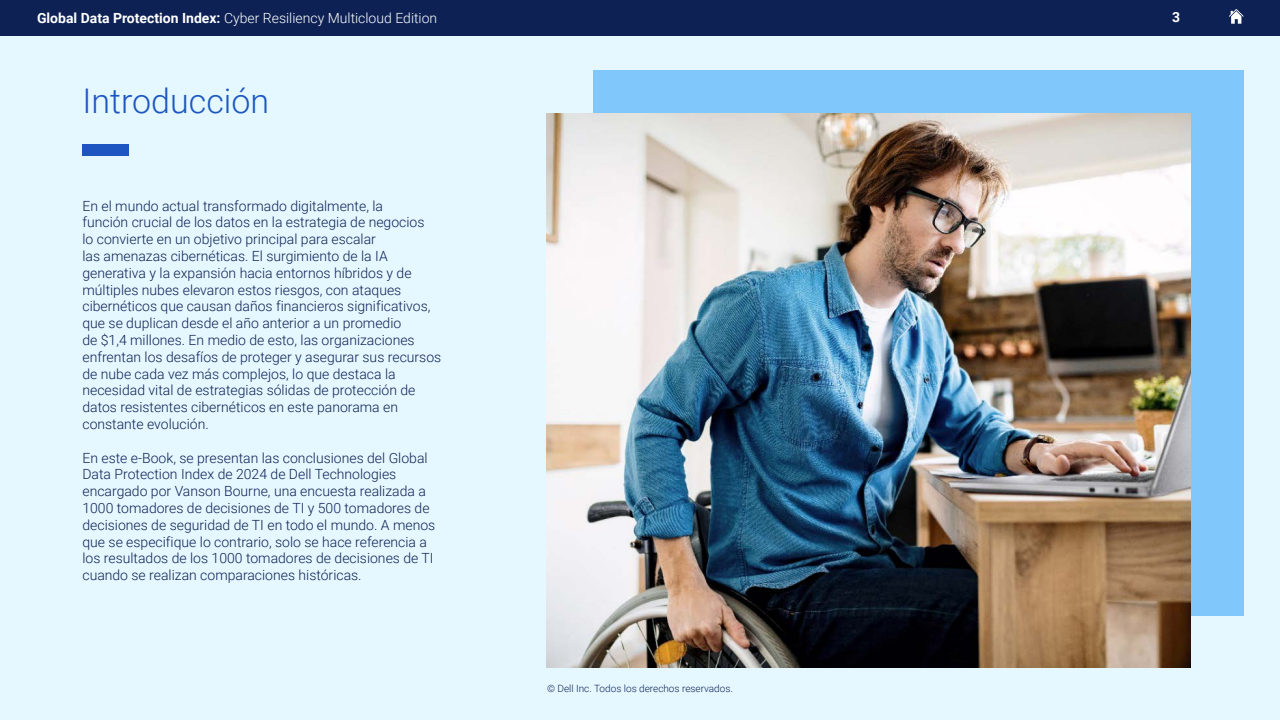
<style>
.page{position:relative;width:1280px;height:720px;background:#fff}
.page>*{position:absolute;margin:0;border:0;box-sizing:border-box;transform-origin:0 0}
.t1{font:300 34px "Roboto";color:#1d56c0}
.t2{font:300 14px/16.8px "Roboto";color:#0d2155}
.t3{font:300 14px "Roboto";color:#fff}
.t4{font:700 14px "Roboto";color:#fff}
.t5{font:300 10px "Roboto";color:#0d2155}
.s1{font-weight:700}
</style>
<div class="page">
<div style="left:0;top:0;width:1280px;height:36px;background:#0d2155"></div>
<svg style="left:1229px;top:9px;width:15px;height:15px"></svg>
<div style="left:0;top:36px;width:1280px;height:684px;background:#e5f8ff"></div>
<div style="left:82px;top:144px;width:47px;height:11px;background:#1d56c0"></div>
<div style="left:594px;top:70px;width:650px;height:546px;background:#80c7fb"></div>
<img style="left:546px;top:113px;width:644px;height:554px">
<p class="t3" style="left:37px;top:8px;width:402px"><span class="s1">Global Data Protection Index:</span> Cyber Resiliency Multicloud Edition</p>
<p class="t4" style="left:1172px;top:7px;width:10px">3</p>
<h1 class="t1" style="left:82px;top:77px;width:188px">Introducción</h1>
<p class="t2" style="left:82px;top:197px;width:360px">En el mundo actual transformado digitalmente, la<br>función crucial de los datos en la estrategia de negocios<br>lo convierte en un objetivo principal para escalar<br>las amenazas cibernéticas. El surgimiento de la IA generativa y la expansión hacia entornos híbridos y de múltiples nubes elevaron estos riesgos, con ataques cibernéticos que causan daños financieros significativos, que se duplican desde el año anterior a un promedio<br>de $1,4 millones. En medio de esto, las organizaciones enfrentan los desafíos de proteger y asegurar sus recursos de nube cada vez más complejos, lo que destaca la necesidad vital de estrategias sólidas de protección de datos resistentes cibernéticos en este panorama en constante evolución.</p>
<p class="t2" style="left:82px;top:449px;width:354px">En este e-Book, se presentan las conclusiones del Global Data Protection Index de 2024 de Dell Technologies encargado por Vanson Bourne, una encuesta realizada a 1000 tomadores de decisiones de TI y 500 tomadores de decisiones de seguridad de TI en todo el mundo. A menos que se especifique lo contrario, solo se hace referencia a los resultados de los 1000 tomadores de decisiones de TI cuando se realizan comparaciones históricas.</p>
<p class="t5" style="left:547px;top:681px;width:187px">© Dell Inc. Todos los derechos reservados.</p>
</div>
